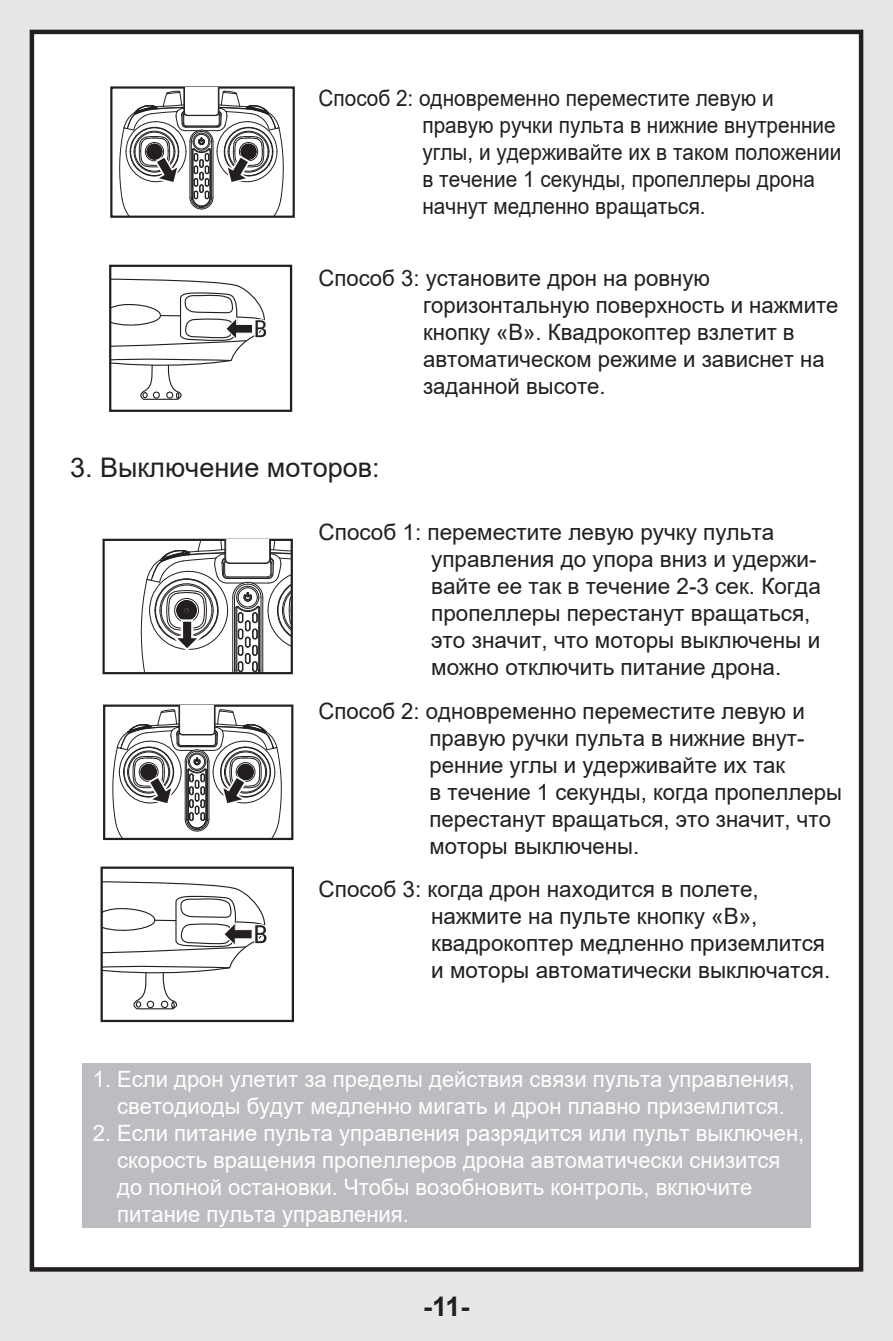
<style>
.page{position:relative;width:893px;height:1341px;background:#fff}
.page>*{position:absolute;margin:0;border:0;box-sizing:border-box;transform-origin:0 0}
.t1{font:27px "Arial";color:#231f20}
.t2{font:700 27px "Arial";color:#231f20}
.t3{font:22.5px/27px "Arial";color:#231f20}
.t4{font:22.5px/27px "Arial";color:#fff}
.t5{font:22.5px/27px "Arial";color:#231f20;scale:.92 1}
</style>
<div class="page">
<div style="left:0;top:0;width:893px;height:1340px;background:#e6e7e9"></div>
<div style="left:30px;top:30px;width:833px;height:1241px;background:#fff;border:4px solid #231f20"></div>
<div style="left:110px;top:86px;width:185px;height:132px;border:2px solid #231f20"></div>
<svg style="left:118px;top:87px;width:167px;height:130px"></svg>
<div style="left:103px;top:704px;width:190px;height:135px;border:2px solid #231f20"></div>
<svg style="left:111px;top:705px;width:172px;height:133px"></svg>
<div style="left:103px;top:538px;width:190px;height:136px;border:2px solid #231f20"></div>
<svg style="left:140px;top:539px;width:152px;height:134px"></svg>
<svg style="left:112px;top:278px;width:155px;height:122px"></svg>
<div style="left:109px;top:265px;width:183px;height:147px;border:2px solid #231f20"></div>
<svg style="left:104px;top:881px;width:163px;height:128px"></svg>
<div style="left:101px;top:866px;width:193px;height:155px;border:2px solid #231f20"></div>
<div style="left:82px;top:1063px;width:728px;height:164px;background:#bcbdc0"></div>
<p class="t5" style="left:422px;top:84px;width:457px;text-indent:-104px">Способ 2: одновременно переместите левую и правую ручки пульта в нижние внутренние углы, и удерживайте их в таком положении в течение 1 секунды, пропеллеры дрона начнут медленно вращаться.</p>
<p class="t3" style="left:423px;top:264px;width:417px;text-indent:-105px">Способ 3: установите дрон на ровную горизонтальную поверхность и нажмите кнопку «B». Квадрокоптер взлетит в автоматическом режиме и зависнет на заданной высоте.</p>
<p class="t1" style="left:70px;top:449px;width:311px">3. Выключение моторов:</p>
<p class="t3" style="left:431px;top:518px;width:391px;text-indent:-113px">Способ 1: переместите левую ручку пульта управления до упора вниз и удержи&shy;вайте ее так в течение 2-3 сек. Когда пропеллеры перестанут вращаться, это значит, что моторы выключены и можно отключить питание дрона.</p>
<p class="t3" style="left:430px;top:697px;width:414px;text-indent:-111px">Способ 2: одновременно переместите левую и правую ручки пульта в нижние внут&shy;ренние углы и удерживайте их так<br>в течение 1 секунды, когда пропеллеры перестанут вращаться, это значит, что моторы выключены.</p>
<p class="t3" style="left:431px;top:875px;width:401px;text-indent:-113px">Способ 3: когда дрон находится в полете, нажмите на пульте кнопку «B», квадрокоптер медленно приземлится и моторы автоматически выключатся.</p>
<p class="t4" style="left:117px;top:1065px;width:679px;text-indent:-24px">1. Если дрон улетит за пределы действия связи пульта управления, светодиоды будут медленно мигать и дрон плавно приземлится.</p>
<p class="t4" style="left:117px;top:1119px;width:688px;text-indent:-24px">2. Если питание пульта управления разрядится или пульт выключен, скорость вращения пропеллеров дрона автоматически снизится до полной остановки. Чтобы возобновить контроль, включите питание пульта управления.</p>
<p class="t2" style="left:423px;top:1286px;width:48px">-11-</p>
</div>
